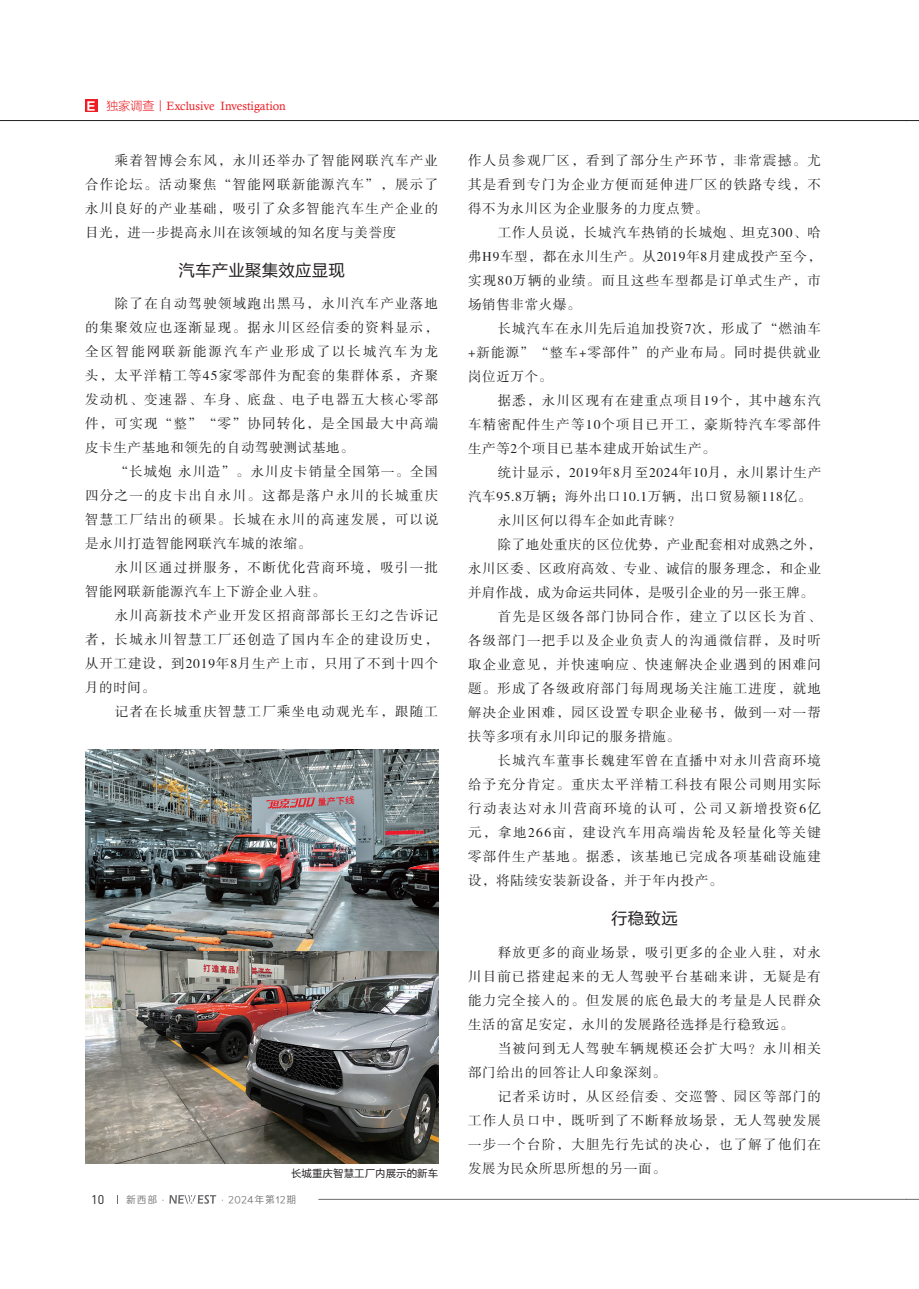
<style>
.page{position:relative;width:919px;height:1289px;background:#fff}
.page>*{position:absolute;margin:0;border:0;box-sizing:border-box;transform-origin:0 0}
.t1{font:16.5px "FZLTHK GBK1 0";letter-spacing:.01em;color:#231f20}
.t2{font:13.5px/24px "FZSSK GBK1 0";letter-spacing:.09em;color:#231f20;text-align:justify}
.t3{font:13.5px "FZSSK GBK1 0";letter-spacing:.05em;color:#231f20}
.t4{font:13.5px "FZSSK GBK1 0";letter-spacing:.055em;color:#231f20}
.t5{font:13.5px "FZSSK GBK1 0";letter-spacing:.025em;color:#231f20}
.t6{font:13.5px "FZSSK GBK1 0";letter-spacing:.11em;color:#231f20}
.t7{font:13.5px "FZSSK GBK1 0";letter-spacing:.115em;color:#231f20}
.t8{font:13.5px "FZSSK GBK1 0";letter-spacing:.045em;color:#231f20}
.t9{font:12.45px "DIN";color:#231f20}
.t10{font:12px "Calisto";color:#ee1d23}
.t11{font:10.5px "FZLTHK GBK1 0";color:#231f20}
.t12{font:9.75px "Loong Flash Sans GB Regular";letter-spacing:.1em;color:#6c6d70}
.s1{font-family:"FZLTDHK GBK1 0";font-size:11.4px;color:#fff}
.s2{font-family:"FZLTXHK GBK1 0"}
</style>
<div class="page">
<hr style="left:318px;top:1199px;width:588px;height:1px;background:#6c6d70">
<svg style="left:169px;top:1195px;width:47px;height:8px"></svg>
<hr style="left:0;top:120px;width:906px;height:1px;background:#231f20">
<svg style="left:906px;top:1199px;width:12px;height:1px"></svg>
<svg style="left:906px;top:120px;width:12px;height:1px"></svg>
<div style="left:85px;top:99px;width:13px;height:13px;background:#ee1d23"></div>
<img style="left:85px;top:749px;width:353px;height:414px">
<p class="t10" style="left:86px;top:99px;width:202px"><span class="s1">Ｅ</span> <span class="s2">独家调查丨</span>Exclusive Investigation</p>
<p class="t2" style="left:85px;top:149px;width:354px;text-indent:30px">乘着智博会东风，永川还举办了智能网联汽车产业合作论坛。活动聚焦“智能网联新能源汽车”，展示了永川良好的产业基础，吸引了众多智能汽车生产企业的目光，进一步提高永川在该领域的知名度与美誉度</p>
<p class="t1" style="left:178px;top:261px;width:168px">汽车产业聚集效应显现</p>
<p class="t2" style="left:85px;top:292px;width:354px;text-indent:30px">除了在自动驾驶领域跑出黑马，永川汽车产业落地的集聚效应也逐渐显现。据永川区经信委的资料显示，全区智能网联新能源汽车产业形成了以长城汽车为龙头，太平洋精工等45家零部件为配套的集群体系，齐聚发动机、变速器、车身、底盘、电子电器五大核心零部件，可实现“整”“零”协同转化，是全国最大中高端皮卡生产基地和领先的自动驾驶测试基地。</p>
<p class="t2" style="left:85px;top:460px;width:354px;text-indent:30px">“长城炮 永川造”。永川皮卡销量全国第一。全国四分之一的皮卡出自永川。这都是落户永川的长城重庆智慧工厂结出的硕果。长城在永川的高速发展，可以说是永川打造智能网联汽车城的浓缩。</p>
<p class="t2" style="left:85px;top:556px;width:354px;text-indent:30px">永川区通过拼服务，不断优化营商环境，吸引一批智能网联新能源汽车上下游企业入驻。</p>
<p class="t2" style="left:85px;top:604px;width:354px;text-indent:30px">永川高新技术产业开发区招商部部长王幻之告诉记者，长城永川智慧工厂还创造了国内车企的建设历史，从开工建设，到2019年8月生产上市，只用了不到十四个月的时间。</p>
<p class="t2" style="left:115px;top:700px;width:325px">记者在长城重庆智慧工厂乘坐电动观光车，跟随工</p>
<p class="t2" style="left:468px;top:149px;width:354px">作人员参观厂区，看到了部分生产环节，非常震撼。尤其是看到专门为企业方便而延伸进厂区的铁路专线，不得不为永川区为企业服务的力度点赞。</p>
<p class="t2" style="left:468px;top:221px;width:354px;text-indent:30px">工作人员说，长城汽车热销的长城炮、坦克300、哈弗H9车型，都在永川生产。从2019年8月建成投产至今，实现80万辆的业绩。而且这些车型都是订单式生产，市场销售非常火爆。</p>
<p class="t2" style="left:468px;top:317px;width:354px;text-indent:30px">长城汽车在永川先后追加投资7次，形成了“燃油车+新能源”“整车+零部件”的产业布局。同时提供就业岗位近万个。</p>
<p class="t2" style="left:468px;top:389px;width:354px;text-indent:30px">据悉，永川区现有在建重点项目19个，其中越东汽车精密配件生产等10个项目已开工，豪斯特汽车零部件生产等2个项目已基本建成开始试生产。</p>
<p class="t4" style="left:497px;top:465px;width:325px">统计显示，2019年8月至2024年10月，永川累计生产</p>
<p class="t3" style="left:468px;top:489px;width:344px">汽车95.8万辆；海外出口10.1万辆，出口贸易额118亿。</p>
<p class="t3" style="left:497px;top:513px;width:185px">永川区何以得车企如此青睐？</p>
<p class="t8" style="left:497px;top:537px;width:325px">除了地处重庆的区位优势，产业配套相对成熟之外，</p>
<p class="t3" style="left:468px;top:561px;width:354px">永川区委、区政府高效、专业、诚信的服务理念，和企业</p>
<p class="t5" style="left:468px;top:585px;width:347px">并肩作战，成为命运共同体，是吸引企业的另一张王牌。</p>
<p class="t2" style="left:497px;top:605px;width:325px">首先是区级各部门协同合作，建立了以区长为首、</p>
<p class="t2" style="left:468px;top:629px;width:354px">各级部门一把手以及企业负责人的沟通微信群，及时听</p>
<p class="t2" style="left:468px;top:653px;width:354px">取企业意见，并快速响应、快速解决企业遇到的困难问</p>
<p class="t2" style="left:468px;top:677px;width:354px">题。形成了各级政府部门每周现场关注施工进度，就地</p>
<p class="t2" style="left:468px;top:701px;width:354px">解决企业困难，园区设置专职企业秘书，做到一对一帮</p>
<p class="t3" style="left:468px;top:729px;width:213px">扶等多项有永川印记的服务措施。</p>
<p class="t2" style="left:497px;top:749px;width:325px">长城汽车董事长魏建军曾在直播中对永川营商环境</p>
<p class="t2" style="left:468px;top:773px;width:354px">给予充分肯定。重庆太平洋精工科技有限公司则用实际</p>
<p class="t7" style="left:468px;top:801px;width:354px">行动表达对永川营商环境的认可，公司又新增投资6亿</p>
<p class="t6" style="left:468px;top:825px;width:354px">元，拿地266亩，建设汽车用高端齿轮及轻量化等关键</p>
<p class="t2" style="left:468px;top:845px;width:354px">零部件生产基地。据悉，该基地已完成各项基础设施建</p>
<p class="t3" style="left:468px;top:873px;width:256px">设，将陆续安装新设备，并于年内投产。</p>
<p class="t1" style="left:611px;top:909px;width:68px">行稳致远</p>
<p class="t2" style="left:468px;top:940px;width:354px;text-indent:30px">释放更多的商业场景，吸引更多的企业入驻，对永川目前已搭建起来的无人驾驶平台基础来讲，无疑是有能力完全接入的。但发展的底色最大的考量是人民群众生活的富足安定，永川的发展路径选择是行稳致远。</p>
<p class="t2" style="left:468px;top:1036px;width:354px;text-indent:30px">当被问到无人驾驶车辆规模还会扩大吗？永川相关部门给出的回答让人印象深刻。</p>
<p class="t2" style="left:468px;top:1084px;width:354px;text-indent:30px">记者采访时，从区经信委、交巡警、园区等部门的工作人员口中，既听到了不断释放场景，无人驾驶发展一步一个台阶，大胆先行先试的决心，也了解了他们在</p>
<p class="t11" style="left:291px;top:1167px;width:148px">长城重庆智慧工厂内展示的新车</p>
<p class="t3" style="left:468px;top:1160px;width:199px">发展为民众所思所想的另一面。</p>
<p class="t9" style="left:91px;top:1191px;width:15px">10</p>
<p class="t12" style="left:126px;top:1194px;width:171px">新西部·　　　　 ·2024年第12期</p>
</div>
